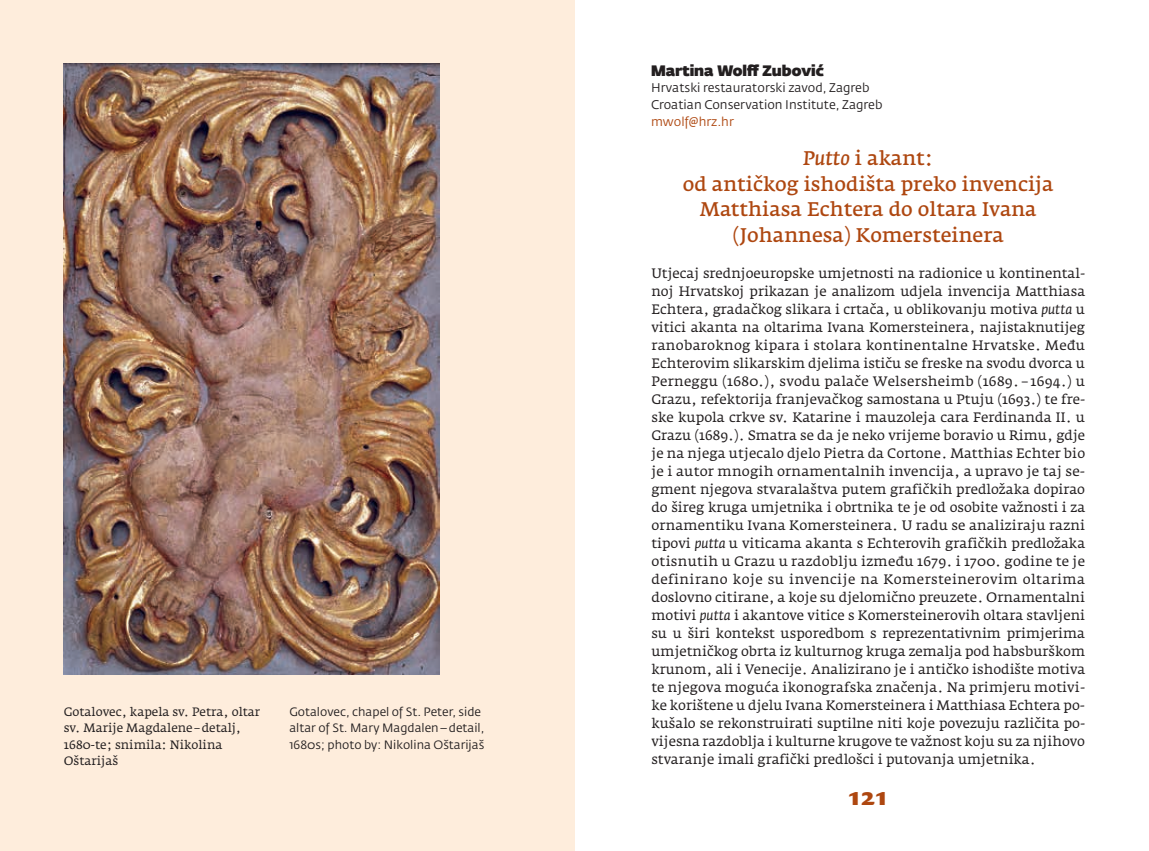
<style>
.page{position:relative;width:1149px;height:851px;background:#fff}
.page>*{position:absolute;margin:0;border:0;box-sizing:border-box;transform-origin:0 0}
.t1{font:900 25.5px "Fresco";color:#ae4710}
.t2{font:600 19.5px/25.5px "Fedra Serif A Std";color:#ae4710;text-align:center}
.t3{font:800 15px "Fe Sa Dis";color:#231f20}
.t4{font:13.5px/18px "Fedra Serif A Std";color:#231f20;text-align:justify}
.t5{font:12.45px/17px "Fedra Sans Std";color:#231f20}
.t6{font:12.45px "Fedra Sans Std";color:#ae4710}
.t7{font:12px/16.5px "Fedra Sans Std";color:#231f20}
.t8{font:12px/16.5px "Fedra Serif A Std";color:#231f20}
.s1{font-style:italic}
</style>
<div class="page">
<div style="left:0;top:0;width:574px;height:850px;background:#feeddc"></div>
<img style="left:64px;top:64px;width:375px;height:610px">
<p class="t8" style="left:64px;top:703px;width:198px">Gotalovec, kapela sv. Petra, oltar sv. Marije Magdalene–detalj,<br>1680-te; snimila: Nikolina<br>Oštarijaš</p>
<p class="t7" style="left:289px;top:703px;width:197px">Gotalovec, chapel of St. Peter, side altar of St. Mary Magdalen–detail,<br>1680s; photo by: Nikolina Oštarijaš</p>
<p class="t3" style="left:651px;top:61px;width:174px">Martina Wolff Zubović</p>
<p class="t5" style="left:651px;top:80px;width:233px">Hrvatski restauratorski zavod, Zagreb<br>Croatian Conservation Institute, Zagreb</p>
<p class="t6" style="left:651px;top:114px;width:84px">mwolf@hrz.hr</p>
<h2 class="t2" style="left:682px;top:146px;width:372px"><span class="s1">Putto</span> i akant:<br>od antičkog ishodišta preko invencija<br>Matthiasa Echtera do oltara Ivana (Johannesa) Komersteinera</h2>
<p class="t4" style="left:651px;top:264px;width:435px">Utjecaj srednjoeuropske umjetnosti na radionice u kontinental&shy;noj Hrvatskoj prikazan je analizom udjela invencija Matthiasa Echtera, gradačkog slikara i crtača, u oblikovanju motiva <span class="s1">putta</span> u vitici akanta na oltarima Ivana Komersteinera, najistaknutijeg ranobaroknog kipara i stolara kontinentalne Hrvatske. Među Echterovim slikarskim djelima ističu se freske na svodu dvorca u Perneggu (1680.), svodu palače Welsersheimb (1689. – 1694.) u Grazu, refektorija franjevačkog samostana u Ptuju (1693.) te fre&shy;ske kupola crkve sv. Katarine i mauzoleja cara Ferdinanda II. u Grazu (1689.). Smatra se da je neko vrijeme boravio u Rimu, gdje je na njega utjecalo djelo Pietra da Cortone. Matthias Echter bio je i autor mnogih ornamentalnih invencija, a upravo je taj se&shy;gment njegova stvaralaštva putem grafičkih predložaka dopirao do šireg kruga umjetnika i obrtnika te je od osobite važnosti i za ornamentiku Ivana Komersteinera. U radu se analiziraju razni tipovi <span class="s1">putta</span> u viticama akanta s Echterovih grafičkih predložaka otisnutih u Grazu u razdoblju između 1679. i 1700. godine te je definirano koje su invencije na Komersteinerovim oltarima doslovno citirane, a koje su djelomično preuzete. Ornamentalni motivi <span class="s1">putta</span> i akantove vitice s Komersteinerovih oltara stavljeni su u širi kontekst usporedbom s reprezentativnim primjerima umjetničkog obrta iz kulturnog kruga zemalja pod habsburškom krunom, ali i Venecije. Analizirano je i antičko ishodište motiva te njegova moguća ikonografska značenja. Na primjeru motivi&shy;ke korištene u djelu Ivana Komersteinera i Matthiasa Echtera po&shy;kušalo se rekonstruirati suptilne niti koje povezuju različita po&shy;vijesna razdoblja i kulturne krugove te važnost koju su za njihovo stvaranje imali grafički predlošci i putovanja umjetnika.</p>
<h1 class="t1" style="left:848px;top:779px;width:41px">121</h1>
</div>
